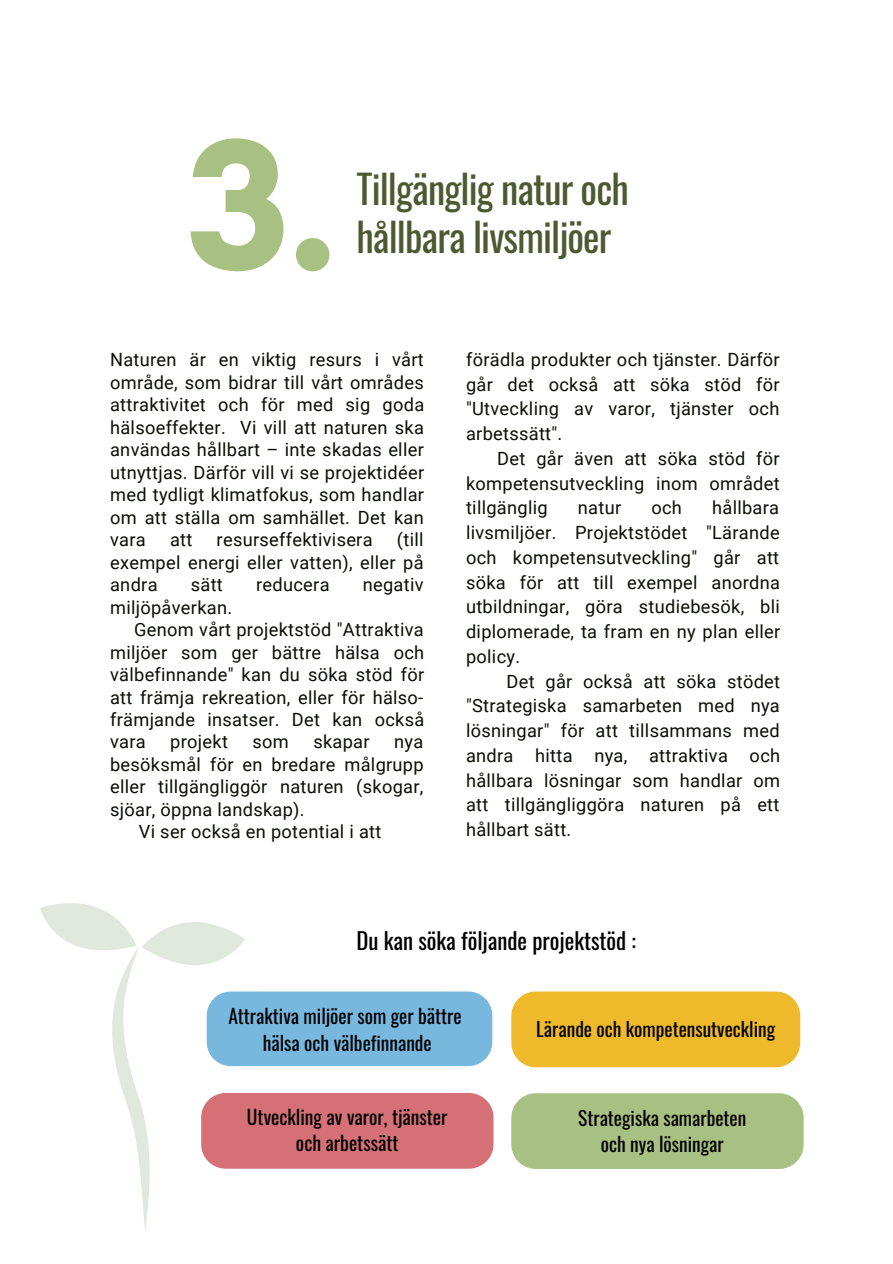
<style>
.page{position:relative;width:893px;height:1264px;background:#fff}
.page>*{position:absolute;margin:0;border:0;box-sizing:border-box;transform-origin:0 0}
.t1{font:700 189.9px "Glacial Indifference";color:#a8c082}
.t2{font:39px/47.5px "Oswald";letter-spacing:-.02em;color:#4d5a31}
.t3{font:22.8px "Oswald";color:#000}
.t4{font:19.65px/26.7px "Oswald";color:#000;text-align:center}
.t5{font:19.5px/26.4px "Oswald";color:#000;text-align:center}
.t6{font:18.15px/24.8px "Roboto";letter-spacing:.015em;color:#0a0f07;text-align:justify}
</style>
<div class="page">
<div style="left:511px;top:1093px;width:292px;height:75px;background:#a8c082"></div>
<div style="left:511px;top:991px;width:289px;height:76px;background:#eeba2b"></div>
<div style="left:244px;top:1093px;width:249px;height:75px;background:#d57176"></div>
<div style="left:244px;top:991px;width:248px;height:75px;background:#78b8df"></div>
<img style="left:41px;top:903px;width:203px;height:327px">
<h1 class="t1" style="left:188px;top:89px;width:153px">3.</h1>
<h2 class="t2" style="left:356px;top:164px;width:274px">Tillgänglig natur och hållbara livsmiljöer</h2>
<p class="t6" style="left:110px;top:348px;width:315px;line-height:22.5px">Naturen är en viktig resurs i vårt område, som bidrar till vårt områdes attraktivitet och för med sig goda hälsoeffekter. Vi vill att naturen ska användas hållbart – inte skadas eller utnyttjas. Därför vill vi se projektidéer med tydligt klimatfokus, som handlar om att ställa om samhället. Det kan vara</p>
<p class="t6" style="left:110px;top:528px;width:315px;line-height:22.5px;text-indent:287px">(till exempel energi eller vatten), eller på andra</p>
<p class="t6" style="left:170px;top:527px;width:24px">att</p>
<p class="t6" style="left:217px;top:527px;width:157px">resurseffektivisera</p>
<p class="t6" style="left:191px;top:572px;width:34px">sätt</p>
<p class="t6" style="left:256px;top:572px;width:75px">reducera</p>
<p class="t6" style="left:363px;top:572px;width:62px">negativ</p>
<p class="t6" style="left:110px;top:595px;width:124px">miljöpåverkan.</p>
<p class="t6" style="left:134px;top:617px;width:291px">Genom vårt projektstöd "Attraktiva</p>
<p class="t6" style="left:110px;top:640px;width:315px">miljöer som ger bättre hälsa och</p>
<p class="t6" style="left:110px;top:662px;width:315px">välbefinnande" kan du söka stöd för</p>
<p class="t6" style="left:110px;top:685px;width:314px">att främja rekreation, eller för hälso-</p>
<p class="t6" style="left:110px;top:707px;width:316px">främjande insatser. Det kan också</p>
<p class="t6" style="left:110px;top:730px;width:37px">vara</p>
<p class="t6" style="left:170px;top:730px;width:59px">projekt</p>
<p class="t6" style="left:252px;top:730px;width:38px">som</p>
<p class="t6" style="left:313px;top:730px;width:58px">skapar</p>
<p class="t6" style="left:394px;top:730px;width:31px">nya</p>
<p class="t6" style="left:110px;top:752px;width:315px">besöksmål för en bredare målgrupp</p>
<p class="t6" style="left:110px;top:775px;width:315px">eller tillgängliggör naturen (skogar,</p>
<p class="t6" style="left:110px;top:797px;width:196px">sjöar, öppna landskap).</p>
<p class="t6" style="left:139px;top:819px;width:244px">Vi ser också en potential i att</p>
<p class="t6" style="left:466px;top:347px;width:315px">förädla produkter och tjänster. Därför går det också att söka stöd för "Utveckling av varor, tjänster och arbetssätt".</p>
<p class="t6" style="left:466px;top:446px;width:315px;text-indent:31px">Det går även att söka stöd för kompetensutveckling inom området tillgänglig</p>
<p class="t6" style="left:466px;top:496px;width:316px;text-indent:246px">hållbara livsmiljöer. Projektstödet "Lärande och kompetensutveckling" går att söka för att till exempel anordna utbildningar, göra studiebesök, bli diplomerade, ta fram en ny plan eller policy.</p>
<p class="t6" style="left:466px;top:669px;width:315px;text-indent:41px">Det går också att söka stödet "Strategiska samarbeten med nya lösningar" för att tillsammans med andra hitta nya, attraktiva och hållbara lösningar som handlar om att tillgängliggöra naturen på ett hållbart sätt.</p>
<p class="t6" style="left:578px;top:496px;width:45px">natur</p>
<p class="t6" style="left:651px;top:496px;width:32px">och</p>
<p class="t3" style="left:356px;top:922px;width:281px">Du kan söka följande projektstöd :</p>
<p class="t5" style="left:228px;top:1001px;width:235px;line-height:27px">Attraktiva miljöer som ger bättre hälsa och välbefinnande</p>
<p class="t5" style="left:536px;top:1015px;width:240px">Lärande och kompetensutveckling</p>
<p class="t4" style="left:247px;top:1102px;width:202px">Utveckling av varor, tjänster och arbetssätt</p>
<p class="t5" style="left:578px;top:1103px;width:170px">Strategiska samarbeten och nya lösningar</p>
</div>
